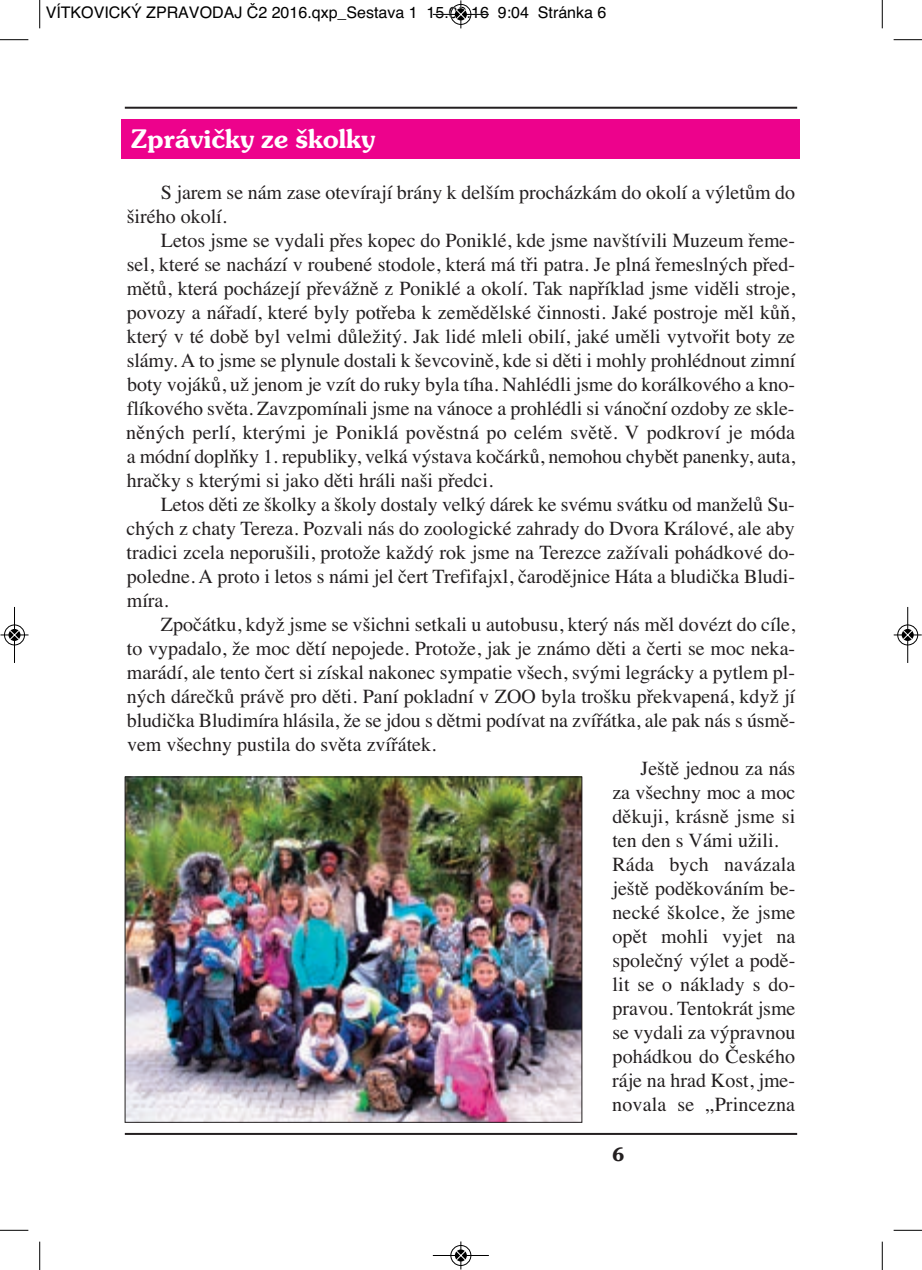
<style>
.page{position:relative;width:922px;height:1270px;background:#fff}
.page>*{position:absolute;margin:0;border:0;box-sizing:border-box;transform-origin:0 0}
.t1{font:600 28px "Souvenir Itc TCE";color:#fff}
.t2{font:20px/24px "Times";color:#231f20;text-align:justify}
.t3{font:600 20px "Souvenir Itc TCE";color:#231f20}
.t4{font:16px "Helvetica";color:#000}
</style>
<div class="page">
<div style="left:122px;top:119px;width:677px;height:40px;background:#ed028c"></div>
<hr style="left:125px;top:107px;width:672px;height:2px;background:#231f20">
<hr style="left:125px;top:1133px;width:672px;height:2px;background:#231f20">
<img style="left:127px;top:779px;width:453px;height:342px">
<div style="left:125px;top:777px;width:457px;height:346px;border:1px solid #231f20"></div>
<svg style="left:39px;top:0;width:1px;height:28px"></svg>
<svg style="left:0;top:39px;width:28px;height:1px"></svg>
<svg style="left:881px;top:0;width:1px;height:28px"></svg>
<svg style="left:893px;top:39px;width:28px;height:1px"></svg>
<svg style="left:39px;top:1242px;width:1px;height:28px"></svg>
<svg style="left:0;top:1230px;width:28px;height:1px"></svg>
<svg style="left:881px;top:1242px;width:1px;height:28px"></svg>
<svg style="left:893px;top:1230px;width:28px;height:1px"></svg>
<hr style="left:432px;top:14px;width:56px;height:1px;background:#000">
<div style="left:450px;top:4px;width:21px;height:21px;border:1px solid #000;border-radius:50%"></div>
<svg style="left:455px;top:0;width:11px;height:28px"></svg>
<hr style="left:432px;top:1255px;width:56px;height:1px;background:#000">
<div style="left:450px;top:1245px;width:21px;height:21px;border:1px solid #000;border-radius:50%"></div>
<svg style="left:455px;top:1241px;width:11px;height:28px"></svg>
<div style="left:4px;top:624px;width:21px;height:22px;border:1px solid #fff;border-radius:50%"></div>
<hr style="left:14px;top:607px;width:1px;height:56px;background:#000">
<div style="left:4px;top:625px;width:21px;height:20px;border:1px solid #000;border-radius:50%"></div>
<svg style="left:0;top:630px;width:28px;height:10px"></svg>
<div style="left:896px;top:624px;width:22px;height:22px;border:1px solid #fff;border-radius:50%"></div>
<hr style="left:907px;top:607px;width:1px;height:56px;background:#000">
<div style="left:897px;top:625px;width:20px;height:20px;border:1px solid #000;border-radius:50%"></div>
<svg style="left:893px;top:630px;width:28px;height:10px"></svg>
<p class="t4" style="left:46px;top:3px;width:562px">VÍTKOVICKÝ ZPRAVODAJ Č2 2016.qxp_Sestava 1 15.09.16 9:04 Stránka 6</p>
<h1 class="t1" style="left:131px;top:122px;width:245px">Zprávičky ze školky</h1>
<p class="t2" style="left:127px;top:180px;width:669px;text-indent:34px">S jarem se nám zase otevírají brány k delším procházkám do okolí a výletům do širého okolí.</p>
<p class="t2" style="left:126px;top:228px;width:670px;text-indent:35px">Letos jsme se vydali přes kopec do Poniklé, kde jsme navštívili Muzeum řeme&shy;sel, které se nachází v roubené stodole, která má tři patra. Je plná řemeslných před&shy;mětů, která pocházejí převážně z Poniklé a okolí. Tak například jsme viděli stroje, povozy a nářadí, které byly potřeba k zemědělské činnosti. Jaké postroje měl kůň, který v té době byl velmi důležitý. Jak lidé mleli obilí, jaké uměli vytvořit boty ze slámy. A to jsme se plynule dostali k ševcovině, kde si děti i mohly prohlédnout zimní boty vojáků, už jenom je vzít do ruky byla tíha. Nahlédli jsme do korálkového a kno&shy;flíkového světa. Zavzpomínali jsme na vánoce a prohlédli si vánoční ozdoby ze skle&shy;něných perlí, kterými je Poniklá pověstná po celém světě. V podkroví je móda a módní doplňky 1. republiky, velká výstava kočárků, nemohou chybět panenky, auta, hračky s kterými si jako děti hráli naši předci.</p>
<p class="t2" style="left:126px;top:492px;width:670px;text-indent:34px">Letos děti ze školky a školy dostaly velký dárek ke svému svátku od manželů Su&shy;chých z chaty Tereza. Pozvali nás do zoologické zahrady do Dvora Králové, ale aby tradici zcela neporušili, protože každý rok jsme na Terezce zažívali pohádkové do&shy;poledne. A proto i letos s námi jel čert Trefifajxl, čarodějnice Háta a bludička Bludi&shy;míra.</p>
<p class="t2" style="left:161px;top:612px;width:635px">Zpočátku, když jsme se všichni setkali u autobusu, který nás měl dovézt do cíle,</p>
<p class="t2" style="left:127px;top:636px;width:669px">to vypadalo, že moc dětí nepojede. Protože, jak je známo děti a čerti se moc neka-</p>
<p class="t2" style="left:127px;top:660px;width:669px">marádí, ale tento čert si získal nakonec sympatie všech, svými legrácky a pytlem pl-</p>
<p class="t2" style="left:127px;top:684px;width:669px">ných dárečků právě pro děti. Paní pokladní v ZOO byla trošku překvapená, když jí</p>
<p class="t2" style="left:127px;top:708px;width:670px">bludička Bludimíra hlásila, že se jdou s dětmi podívat na zvířátka, ale pak nás s úsmě-</p>
<p class="t2" style="left:127px;top:732px;width:310px">vem všechny pustila do světa zvířátek.</p>
<p class="t2" style="left:640px;top:756px;width:156px">Ještě jednou za nás</p>
<p class="t2" style="left:612px;top:780px;width:184px">za všechny moc a moc</p>
<p class="t2" style="left:612px;top:804px;width:184px">děkuji, krásně jsme si</p>
<p class="t2" style="left:612px;top:828px;width:168px">ten den s Vámi užili.</p>
<p class="t2" style="left:612px;top:852px;width:184px">Ráda bych navázala</p>
<p class="t2" style="left:612px;top:876px;width:184px">ještě poděkováním be-</p>
<p class="t2" style="left:612px;top:900px;width:184px">necké školce, že jsme</p>
<p class="t2" style="left:612px;top:924px;width:184px">opět mohli vyjet na</p>
<p class="t2" style="left:612px;top:948px;width:184px">společný výlet a podě-</p>
<p class="t2" style="left:612px;top:972px;width:184px">lit se o náklady s do-</p>
<p class="t2" style="left:612px;top:996px;width:184px">pravou. Tentokrát jsme</p>
<p class="t2" style="left:612px;top:1020px;width:184px">se vydali za výpravnou</p>
<p class="t2" style="left:612px;top:1044px;width:184px">pohádkou do Českého</p>
<p class="t2" style="left:612px;top:1068px;width:184px">ráje na hrad Kost, jme-</p>
<p class="t2" style="left:612px;top:1092px;width:184px">novala se „Princezna</p>
<p class="t3" style="left:612px;top:1142px;width:14px">6</p>
</div>
